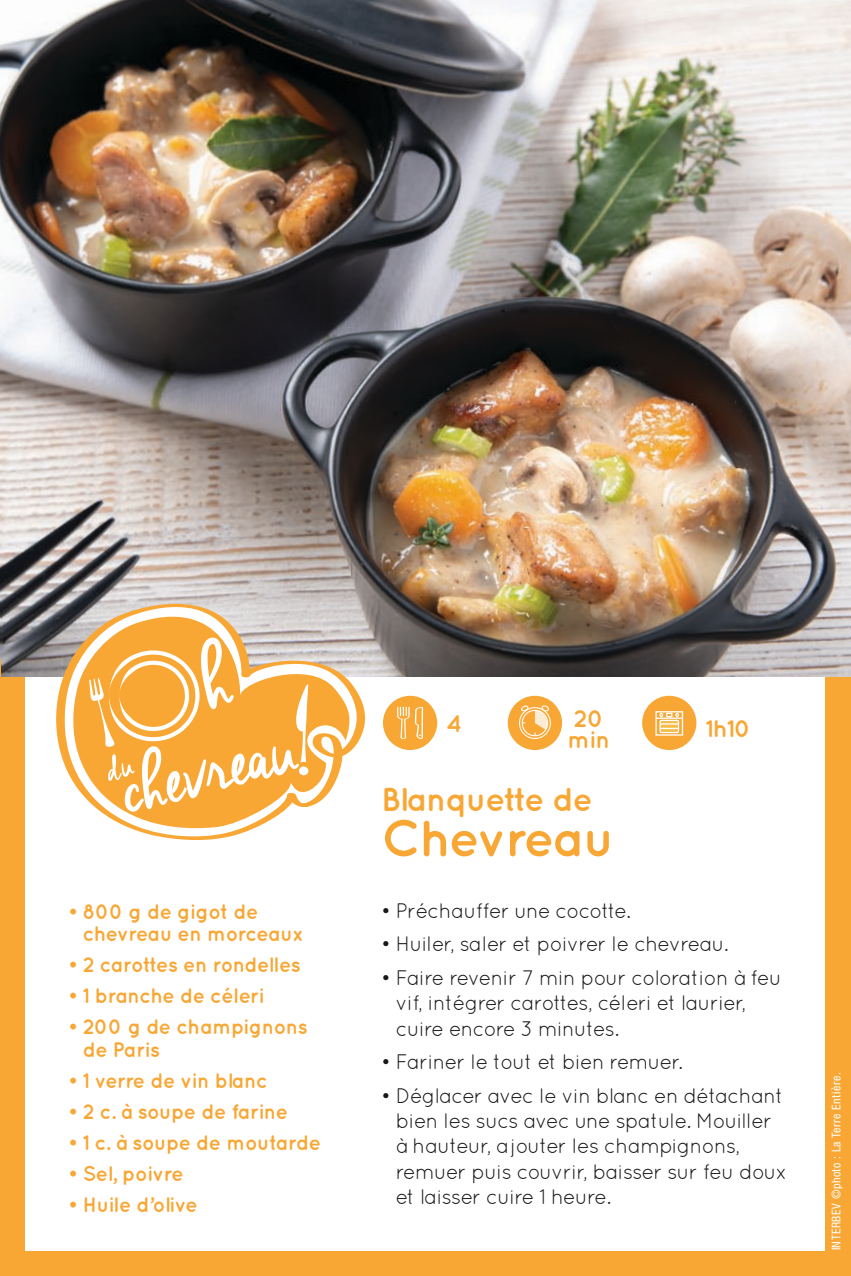
<style>
.page{position:relative;width:851px;height:1276px;background:#fff}
.page>*{position:absolute;margin:0;border:0;box-sizing:border-box;transform-origin:0 0}
.t1{font:700 51px "Quicksand";letter-spacing:-.03em;color:#f8a734}
.t2{font:700 33px "Quicksand";letter-spacing:-.035em;color:#f8a734}
.t3{font:700 24px/21px "Quicksand";letter-spacing:-.03em;color:#f8a734}
.t4{font:21px/25.2px "Quicksand";letter-spacing:-.03em;color:#181817}
.t5{font:700 21px/22.5px "Quicksand";letter-spacing:-.02em;color:#f8a734;scale:.96 1}
.t6{font:condensed 12px "Helvetica Neue LT Std";letter-spacing:.04em;color:#fff}
</style>
<div class="page">
<div style="left:0;top:0;width:850px;height:1276px;background:#f8a734"></div>
<div style="left:26px;top:497px;width:799px;height:753px;background:#fff"></div>
<img style="left:0;top:0;width:850px;height:676px">
<div style="left:642px;top:696px;width:54px;height:54px;background:#f8a734;border-radius:50%"></div>
<div style="left:383px;top:696px;width:54px;height:54px;background:#f8a734;border-radius:50%"></div>
<div style="left:507px;top:696px;width:55px;height:54px;background:#f8a734;border-radius:50%"></div>
<svg style="left:397px;top:707px;width:26px;height:32px"></svg>
<div style="left:521px;top:710px;width:27px;height:26px;border:1px solid #fff;border-radius:50%"></div>
<div style="left:519px;top:707px;width:32px;height:32px;border:1px solid #fff;border-radius:50%"></div>
<svg style="left:655px;top:711px;width:28px;height:25px"></svg>
<svg style="left:519px;top:705px;width:31px;height:30px"></svg>
<svg style="left:43px;top:591px;width:321px;height:86px;background:#aca8a9"></svg>
<svg style="left:49px;top:602px;width:318px;height:238px"></svg>
<svg style="left:52px;top:599px;width:256px;height:213px"></svg>
<p class="t5" style="left:83px;top:899px;width:232px;text-indent:-15px">• 800 g de gigot de chevreau en morceaux</p>
<p class="t5" style="left:68px;top:953px;width:244px">• 2 carottes en rondelles</p>
<p class="t5" style="left:68px;top:984px;width:206px">• 1 branche de céleri</p>
<p class="t5" style="left:83px;top:1015px;width:236px;text-indent:-15px">• 200 g de champignons de Paris</p>
<p class="t5" style="left:68px;top:1068px;width:209px">• 1 verre de vin blanc</p>
<p class="t5" style="left:68px;top:1099px;width:231px">• 2 c. à soupe de farine</p>
<p class="t5" style="left:68px;top:1130px;width:265px">• 1 c. à soupe de moutarde</p>
<p class="t5" style="left:68px;top:1161px;width:122px">• Sel, poivre</p>
<p class="t5" style="left:68px;top:1192px;width:137px">• Huile d’olive</p>
<p class="t3" style="left:567px;top:707px;width:44px">20 min</p>
<p class="t3" style="left:446px;top:712px;width:17px">4</p>
<p class="t3" style="left:705px;top:717px;width:47px">1h10</p>
<h2 class="t2" style="left:381px;top:780px;width:213px">Blanquette de</h2>
<h1 class="t1" style="left:381px;top:808px;width:235px">Chevreau</h1>
<p class="t4" style="left:381px;top:897px;width:251px">• Préchauffer une cocotte.</p>
<p class="t4" style="left:381px;top:931px;width:349px">• Huiler, saler et poivrer le chevreau.</p>
<p class="t4" style="left:396px;top:965px;width:387px;text-indent:-15px">• Faire revenir 7 min pour coloration à feu vif, intégrer carottes, céleri et laurier, cuire encore 3 minutes.</p>
<p class="t4" style="left:381px;top:1049px;width:303px">• Fariner le tout et bien remuer.</p>
<p class="t4" style="left:396px;top:1082px;width:393px;text-indent:-15px">• Déglacer avec le vin blanc en détachant bien les sucs avec une spatule. Mouiller à hauteur, ajouter les champignons, remuer puis couvrir, baisser sur feu doux et laisser cuire 1 heure.</p>
<p class="t6" style="left:829px;top:1250px;width:179px;rotate:-90deg">INTERBEV ©photo : La Terre Entière.</p>
</div>
